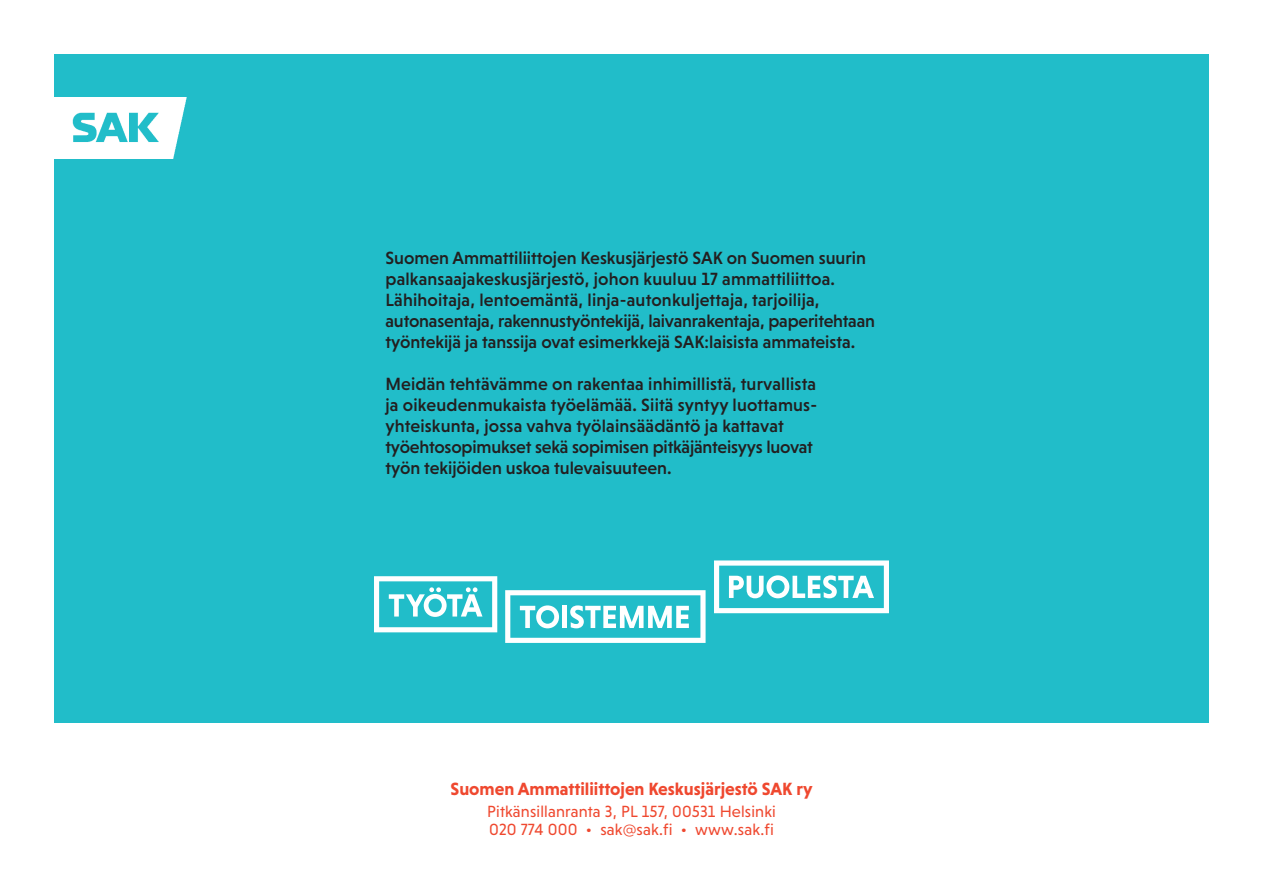
<style>
.page{position:relative;width:1263px;height:893px;background:#fff}
.page>*{position:absolute;margin:0;border:0;box-sizing:border-box;transform-origin:0 0}
.t1{font:500 18px/21px "Niveau Grotesk";color:#231f20}
.t2{font:700 18px "Niveau Grotesk";color:#ef482f}
.t3{font:16.5px/18px "Niveau Grotesk";letter-spacing:.01em;color:#ef482f}
</style>
<div class="page">
<div style="left:54px;top:54px;width:1155px;height:669px;background:#21bdc9"></div>
<svg style="left:374px;top:576px;width:123px;height:56px"></svg>
<svg style="left:505px;top:590px;width:201px;height:53px"></svg>
<svg style="left:714px;top:560px;width:175px;height:53px"></svg>
<img style="left:54px;top:98px;width:132px;height:61px">
<p class="t1" style="left:385px;top:247px;width:491px">Suomen Ammattiliittojen Keskusjärjestö SAK on Suomen suurin palkansaajakeskusjärjestö, johon kuuluu 17 ammattiliittoa.<br>Lähihoitaja, lentoemäntä, linja-autonkuljettaja, tarjoilija, autonasentaja, rakennustyöntekijä, laivanrakentaja, paperitehtaan työntekijä ja tanssija ovat esimerkkejä SAK:laisista ammateista.</p>
<p class="t1" style="left:385px;top:373px;width:433px">Meidän tehtävämme on rakentaa inhimillistä, turvallista ja oikeudenmukaista työelämää. Siitä syntyy luottamus&shy;yhteiskunta, jossa vahva työlainsäädäntö ja kattavat työehtosopimukset sekä sopimisen pitkäjänteisyys luovat työn tekijöiden uskoa tulevaisuuteen.</p>
<p class="t2" style="left:451px;top:778px;width:363px">Suomen Ammattiliittojen Keskusjärjestö SAK ry</p>
<p class="t3" style="left:487px;top:802px;width:290px">Pitkänsillanranta 3, PL 157, 00531 Helsinki<br>020 774 000 • sak@sak.fi • www.sak.fi</p>
</div>
